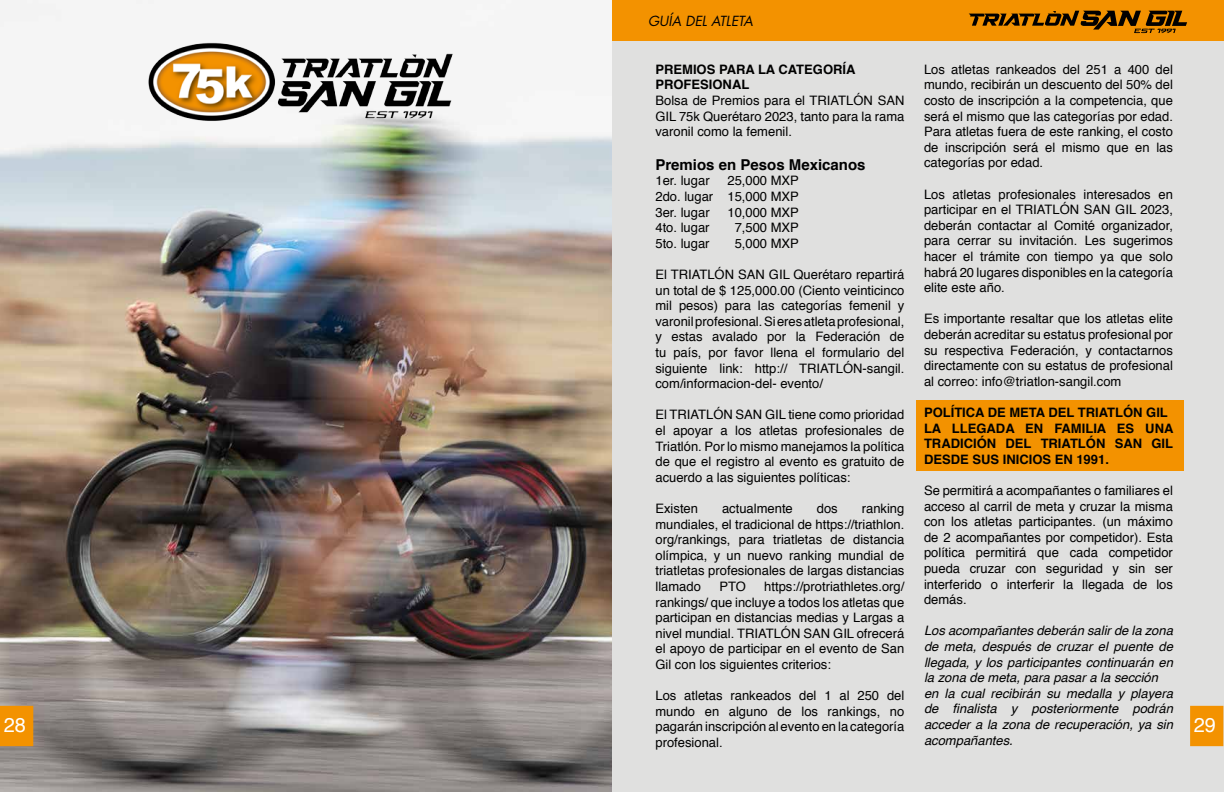
<style>
.page{position:relative;width:1224px;height:792px;background:#fff}
.page>*{position:absolute;margin:0;border:0;box-sizing:border-box;transform-origin:0 0}
.t1{font:20px "Helvetica";color:#fff}
.t2{font:700 15px "Helvetica";color:#000}
.t3{font:italic 13.6px "Futura Std";color:#000}
.t4{font:13px/15.6px "Helvetica";color:#000;text-align:justify}
.t5{font:italic 13px/15.6px "Helvetica";color:#000}
.t6{font:700 13px/15.6px "Helvetica";color:#000}
</style>
<div class="page">
<div style="left:0;top:38px;width:1224px;height:754px;background:#e0e0df"></div>
<div style="left:612px;top:0;width:612px;height:40px;background:#f39200"></div>
<svg style="left:969px;top:11px;width:218px;height:22px"></svg>
<div style="left:916px;top:400px;width:268px;height:71px;background:#f39200"></div>
<img style="left:0;top:0;width:612px;height:792px">
<div style="left:0;top:706px;width:33px;height:40px;background:#f39200"></div>
<div style="left:1190px;top:706px;width:33px;height:40px;background:#f39200"></div>
<img style="left:123px;top:32px;width:359px;height:105px">
<p class="t3" style="left:648px;top:12px;width:106px">GUÍA DEL ATLETA</p>
<p class="t6" style="left:655px;top:62px;width:202px">PREMIOS PARA LA CATEGORÍA<br>PROFESIONAL</p>
<p class="t4" style="left:655px;top:93px;width:250px">Bolsa de Premios para el TRIATLÓN SAN GIL 75k Querétaro 2023, tanto para la rama varonil como la femenil.</p>
<p class="t2" style="left:655px;top:152px;width:212px">Premios en Pesos Mexicanos</p>
<p class="t4" style="left:655px;top:173px;width:56px">1er. lugar</p>
<p class="t4" style="left:924px;top:62px;width:250px"> Los atletas rankeados del 251 a 400 del mundo, recibirán un descuento del 50% del costo de inscripción a la competencia, que será el mismo que las categorías por edad.<br>Para atletas fuera de este ranking, el costo de inscripción será el mismo que en las categorías por edad.</p>
<p class="t4" style="left:924px;top:187px;width:250px">Los atletas profesionales interesados en participar en el TRIATLÓN SAN GIL 2023, deberán contactar al Comité organizador, para cerrar su invitación. Les sugerimos hacer el trámite con tiempo ya que solo habrá 20 lugares disponibles en la categoría elite este año.</p>
<p class="t4" style="left:924px;top:311px;width:250px">Es importante resaltar que los atletas elite deberán acreditar su estatus profesional por su respectiva Federación, y contactarnos directamente con su estatus de profesional al correo: info@triatlon-sangil.com</p>
<p class="t6" style="left:924px;top:405px;width:251px">POLÍTICA DE META DEL TRIATLÓN GIL<br>LA LLEGADA EN FAMILIA ES UNA<br>TRADICIÓN DEL TRIATLÓN SAN GIL<br>DESDE SUS INICIOS EN 1991.</p>
<p class="t4" style="left:924px;top:483px;width:250px">Se permitirá a acompañantes o familiares el acceso al carril de meta y cruzar la misma con los atletas participantes. (un máximo de 2 acompañantes por competidor). Esta política permitirá que cada competidor pueda cruzar con seguridad y sin ser interferido o interferir la llegada de los demás.</p>
<p class="t5" style="left:924px;top:623px;width:250px">Los acompañantes deberán salir de la zona de meta, después de cruzar el puente de llegada, y los participantes continuarán en la zona de meta, para pasar a la sección en la cual recibirán su medalla y playera de finalista y posteriormente podrán acceder a la zona de recuperación, ya sin acompañantes.</p>
<p class="t4" style="left:655px;top:173px;width:145px;text-indent:72px">25,000 MXP 2do. lugar 15,000 MXP 3er. lugar</p>
<p class="t4" style="left:727px;top:205px;width:73px">10,000 MXP</p>
<p class="t4" style="left:655px;top:220px;width:56px">4to. lugar</p>
<p class="t4" style="left:735px;top:220px;width:66px">7,500 MXP</p>
<p class="t4" style="left:655px;top:236px;width:56px">5to. lugar</p>
<p class="t4" style="left:735px;top:236px;width:66px">5,000 MXP</p>
<p class="t4" style="left:655px;top:267px;width:250px">El TRIATLÓN SAN GIL Querétaro repartirá un total de $ 125,000.00 (Ciento veinticinco mil pesos) para las categorías femenil y varonil profesional. Si eres atleta profesional, y estas avalado por la Federación de tu país, por favor llena el formulario del siguiente link: http:// TRIATLÓN-sangil. com/informacion-del- evento/</p>
<p class="t4" style="left:655px;top:407px;width:250px">El TRIATLÓN SAN GIL tiene como prioridad el apoyar a los atletas profesionales de Triatlón. Por lo mismo manejamos la política de que el registro al evento es gratuito de acuerdo a las siguientes políticas:</p>
<p class="t4" style="left:655px;top:501px;width:44px">Existen</p>
<p class="t4" style="left:722px;top:501px;width:72px">actualmente</p>
<p class="t4" style="left:817px;top:501px;width:22px">dos</p>
<p class="t4" style="left:655px;top:501px;width:250px;text-indent:206px">ranking mundiales, el tradicional de https://triathlon. org/rankings, para triatletas de distancia olímpica, y un nuevo ranking mundial de triatletas profesionales de largas distancias llamado</p>
<p class="t4" style="left:719px;top:579px;width:28px">PTO</p>
<p class="t4" style="left:655px;top:579px;width:250px;text-indent:109px">https://protriathletes.org/ rankings/ que incluye a todos los atletas que participan en distancias medias y Largas a nivel mundial. TRIATLÓN SAN GIL ofrecerá el apoyo de participar en el evento de San Gil con los siguientes criterios:</p>
<p class="t4" style="left:655px;top:688px;width:250px">Los atletas rankeados del 1 al 250 del mundo en alguno de los rankings, no pagarán inscripción al evento en la categoría profesional.</p>
<h1 class="t1" style="left:4px;top:710px;width:24px">28</h1>
<h1 class="t1" style="left:1194px;top:710px;width:24px">29</h1>
</div>
